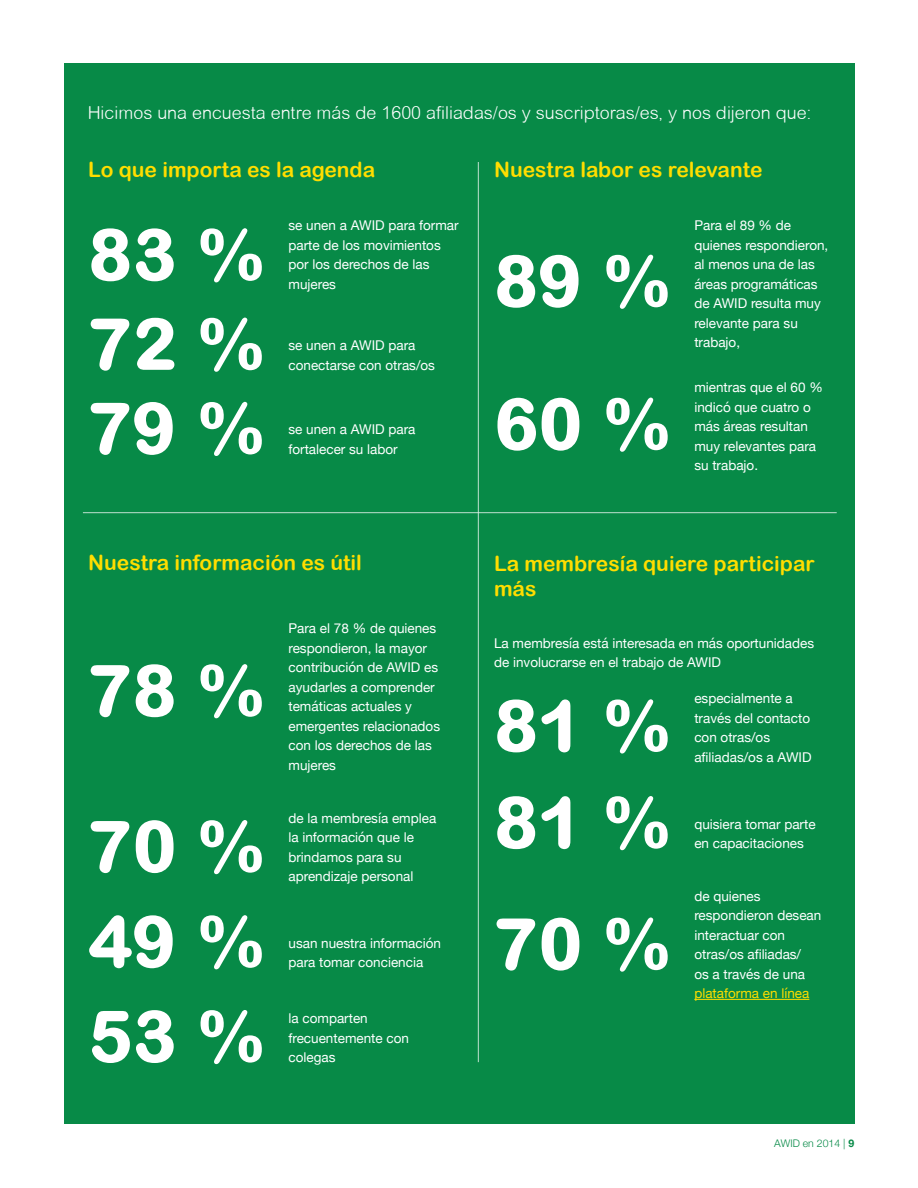
<style>
.page{position:relative;width:918px;height:1188px;background:#fff}
.page>*{position:absolute;margin:0;border:0;box-sizing:border-box;transform-origin:0 0}
.t1{font:800 72px/121.5px "Arial Rounded MT Std";color:#fff}
.t2{font:21px/25.5px "Arial Rounded MT Bold";color:#fd0}
.t3{font:300 18px "Arial Rounded MT";color:#fff}
.t4{font:13.5px/19.5px "Helvetica Neue";color:#fff}
.t5{font:13.5px "Helvetica Neue";color:#fd0}
.t6{font:300 10.5px "Helvetica Neue";color:#078a47}
.s1{font-weight:700}
</style>
<div class="page">
<div style="left:64px;top:64px;width:790px;height:1060px;background:#078a47"></div>
<hr style="left:694px;top:999px;width:115px;height:1px;background:#fd0">
<hr style="left:83px;top:512px;width:396px;height:1px;background:#fff">
<hr style="left:479px;top:512px;width:358px;height:1px;background:#fff">
<hr style="left:478px;top:162px;width:1px;height:900px;background:#fff">
<h3 class="t3" style="left:88px;top:103px;width:726px">Hicimos una encuesta entre más de 1600 afiliadas/os y suscriptoras/es, y nos dijeron que:</h3>
<h2 class="t2" style="left:88px;top:157px;width:288px">Lo que importa es la agenda</h2>
<h2 class="t2" style="left:494px;top:157px;width:270px">Nuestra labor es relevante</h2>
<h1 class="t1" style="left:88px;top:193px;width:177px">83 %</h1>
<h1 class="t1" style="left:88px;top:282px;width:177px">72 %</h1>
<h1 class="t1" style="left:88px;top:367px;width:177px">79 %</h1>
<p class="t4" style="left:288px;top:217px;width:172px">se unen a AWID para formar parte de los movimientos por los derechos de las mujeres</p>
<p class="t4" style="left:694px;top:217px;width:136px">Para el 89 % de quienes respondieron, al menos una de las áreas programáticas de AWID resulta muy relevante para su trabajo,</p>
<h1 class="t1" style="left:494px;top:219px;width:177px">89 %</h1>
<p class="t4" style="left:288px;top:336px;width:148px">se unen a AWID para conectarse con otras/os</p>
<p class="t4" style="left:288px;top:421px;width:128px">se unen a AWID para fortalecer su labor</p>
<h1 class="t1" style="left:494px;top:362px;width:177px">60 %</h1>
<p class="t4" style="left:694px;top:378px;width:130px">mientras que el 60 % indicó que cuatro o más áreas resultan muy relevantes para su trabajo.</p>
<h2 class="t2" style="left:88px;top:550px;width:275px">Nuestra información es útil</h2>
<h1 class="t1" style="left:88px;top:629px;width:177px">78 %</h1>
<h1 class="t1" style="left:88px;top:785px;width:177px">70 %</h1>
<h1 class="t1" style="left:88px;top:880px;width:177px">49 %</h1>
<p class="t4" style="left:288px;top:620px;width:153px">Para el 78 % de quienes respondieron, la mayor contribución de AWID es ayudarles a comprender temáticas actuales y emergentes relacionados con los derechos de las mujeres</p>
<p class="t4" style="left:288px;top:809px;width:149px">de la membresía emplea la información que le brindamos para su aprendizaje personal</p>
<p class="t4" style="left:288px;top:934px;width:154px">usan nuestra información para tomar conciencia</p>
<h1 class="t1" style="left:88px;top:975px;width:177px">53 %</h1>
<p class="t4" style="left:288px;top:1009px;width:122px">la comparten frecuentemente con colegas</p>
<h2 class="t2" style="left:494px;top:550px;width:322px">La membresía quiere participar más</h2>
<p class="t4" style="left:494px;top:634px;width:322px">La membresía está interesada en más oportunidades de involucrarse en el trabajo de AWID</p>
<h1 class="t1" style="left:494px;top:664px;width:177px">81 %</h1>
<h1 class="t1" style="left:494px;top:761px;width:177px">81 %<br>70 %</h1>
<p class="t4" style="left:694px;top:689px;width:119px">especialmente a través del contacto con otras/os afiliadas/os a AWID</p>
<p class="t4" style="left:694px;top:815px;width:123px">quisiera tomar parte en capacitaciones</p>
<p class="t4" style="left:694px;top:887px;width:129px">de quienes respondieron desean interactuar con otras/os afiliadas/<br>os a través de una</p>
<p class="t5" style="left:694px;top:983px;width:117px">plataforma en línea</p>
<p class="t6" style="left:774px;top:1135px;width:81px">AWID en 2014 | <span class="s1">9</span></p>
</div>
